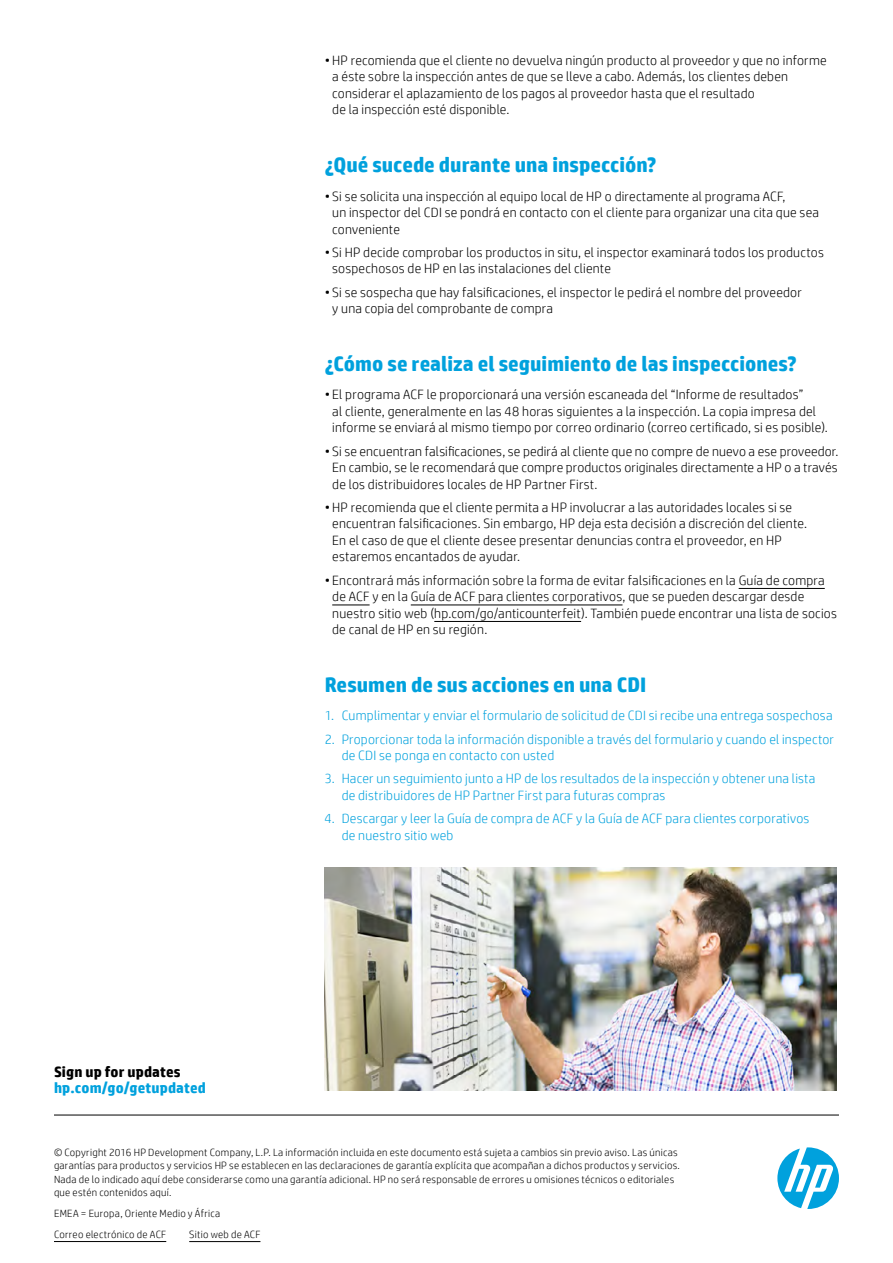
<style>
.page{position:relative;width:893px;height:1263px;background:#fff}
.page>*{position:absolute;margin:0;border:0;box-sizing:border-box;transform-origin:0 0}
.t1{font:700 21px "HP Simplified";color:#00a1dd}
.t2{font:700 15px "HP Simplified";letter-spacing:.01em;color:#00a1dd}
.t3{font:700 15px "HP Simplified";letter-spacing:.01em;color:#000}
.t4{font:300 13.5px/16.5px "HP Simplified";letter-spacing:.015em;color:#000}
.t5{font:300 13.5px/16.5px "HP Simplified";letter-spacing:.015em;color:#00a1dd}
.t6{font:300 10.5px/13.5px "HP Simplified";letter-spacing:.025em;color:#000}
</style>
<div class="page">
<hr style="left:54px;top:1241px;width:112px;height:1px;background:#000">
<hr style="left:189px;top:1241px;width:71px;height:1px;background:#000">
<svg style="left:777px;top:1147px;width:62px;height:62px"></svg>
<hr style="left:54px;top:1115px;width:785px;height:1px;background:#000">
<hr style="left:739px;top:588px;width:86px;height:1px;background:#000">
<hr style="left:332px;top:605px;width:38px;height:1px;background:#000">
<hr style="left:411px;top:605px;width:211px;height:1px;background:#000">
<hr style="left:434px;top:621px;width:147px;height:1px;background:#000">
<img style="left:325px;top:868px;width:512px;height:223px">
<p class="t4" style="left:332px;top:52px;width:496px;text-indent:-8px">• HP recomienda que el cliente no devuelva ningún producto al proveedor y que no informe a éste sobre la inspección antes de que se lleve a cabo. Además, los clientes deben considerar el aplazamiento de los pagos al proveedor hasta que el resultado<br>de la inspección esté disponible.</p>
<h1 class="t1" style="left:325px;top:151px;width:333px">¿Qué sucede durante una inspección?</h1>
<p class="t4" style="left:332px;top:187px;width:488px;text-indent:-8px">• Si se solicita una inspección al equipo local de HP o directamente al programa ACF,<br>un inspector del CDI se pondrá en contacto con el cliente para organizar una cita que sea conveniente</p>
<p class="t4" style="left:332px;top:244px;width:493px;text-indent:-8px">• Si HP decide comprobar los productos in situ, el inspector examinará todos los productos sospechosos de HP en las instalaciones del cliente</p>
<p class="t4" style="left:332px;top:283px;width:471px;text-indent:-8px">• Si se sospecha que hay falsificaciones, el inspector le pedirá el nombre del proveedor y una copia del comprobante de compra</p>
<h1 class="t1" style="left:325px;top:350px;width:474px">¿Cómo se realiza el seguimiento de las inspecciones?</h1>
<p class="t4" style="left:332px;top:386px;width:497px;text-indent:-8px">• El programa ACF le proporcionará una versión escaneada del “Informe de resultados”<br>al cliente, generalmente en las 48 horas siguientes a la inspección. La copia impresa del informe se enviará al mismo tiempo por correo ordinario (correo certificado, si es posible).</p>
<p class="t4" style="left:332px;top:442px;width:508px;text-align:justify;text-indent:-8px">• Si se encuentran falsificaciones, se pedirá al cliente que no compre de nuevo a ese proveedor.<br>En cambio, se le recomendará que compre productos originales directamente a HP o a través de los distribuidores locales de HP Partner First.</p>
<p class="t4" style="left:332px;top:499px;width:476px;text-indent:-8px">• HP recomienda que el cliente permita a HP involucrar a las autoridades locales si se encuentran falsificaciones. Sin embargo, HP deja esta decisión a discreción del cliente.<br>En el caso de que el cliente desee presentar denuncias contra el proveedor, en HP estaremos encantados de ayudar.</p>
<p class="t4" style="left:332px;top:571px;width:506px;text-indent:-8px">• Encontrará más información sobre la forma de evitar falsificaciones en la Guía de compra de ACF y en la Guía de ACF para clientes corporativos, que se pueden descargar desde nuestro sitio web (hp.com/go/anticounterfeit). También puede encontrar una lista de socios de canal de HP en su región.</p>
<p class="t3" style="left:54px;top:1062px;width:128px">Sign up for updates</p>
<p class="t2" style="left:54px;top:1078px;width:153px">hp.com/go/getupdated</p>
<h1 class="t1" style="left:325px;top:671px;width:323px">Resumen de sus acciones en una CDI</h1>
<p class="t5" style="left:325px;top:707px;width:509px">1. Cumplimentar y enviar el formulario de solicitud de CDI si recibe una entrega sospechosa</p>
<p class="t5" style="left:342px;top:730px;width:494px;text-indent:-17px">2. Proporcionar toda la información disponible a través del formulario y cuando el inspector de CDI se ponga en contacto con usted</p>
<p class="t5" style="left:342px;top:770px;width:475px;text-indent:-17px">3. Hacer un seguimiento junto a HP de los resultados de la inspección y obtener una lista de distribuidores de HP Partner First para futuras compras</p>
<p class="t5" style="left:342px;top:810px;width:469px;text-indent:-17px">4. Descargar y leer la Guía de compra de ACF y la Guía de ACF para clientes corporativos de nuestro sitio web</p>
<p class="t6" style="left:54px;top:1145px;width:627px">© Copyright 2016 HP Development Company, L.P. La información incluida en este documento está sujeta a cambios sin previo aviso. Las únicas garantías para productos y servicios HP se establecen en las declaraciones de garantía explícita que acompañan a dichos productos y servicios.<br>Nada de lo indicado aquí debe considerarse como una garantía adicional. HP no será responsable de errores u omisiones técnicos o editoriales que estén contenidos aquí.</p>
<p class="t6" style="left:54px;top:1206px;width:168px">EMEA = Europa, Oriente Medio y África</p>
<p class="t6" style="left:54px;top:1227px;width:114px">Correo electrónico de ACF</p>
<p class="t6" style="left:189px;top:1227px;width:73px">Sitio web de ACF</p>
</div>
